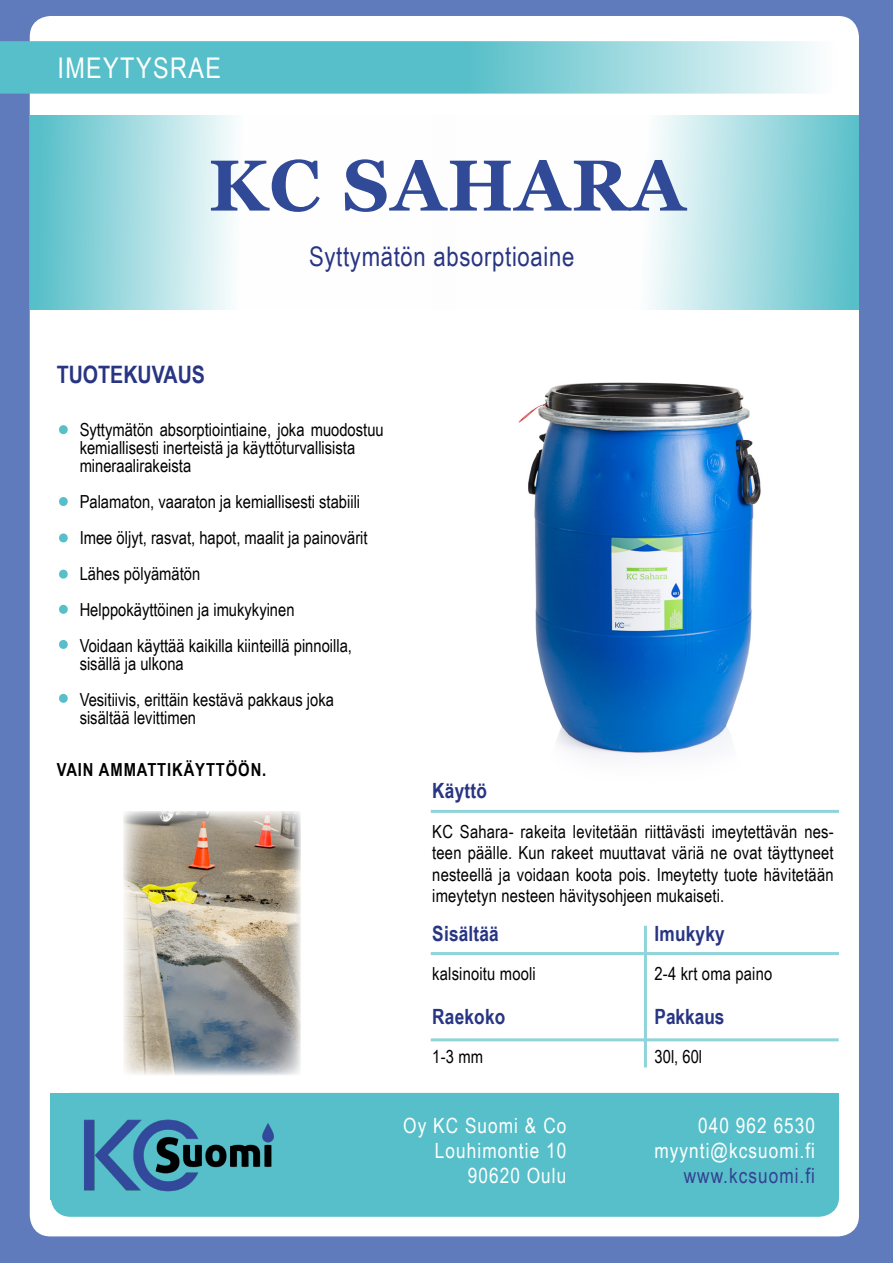
<style>
.page{position:relative;width:893px;height:1263px;background:#5f7bbc}
.page>*{position:absolute;margin:0;border:0;box-sizing:border-box;transform-origin:0 0}
.t1{font:78px/108.3px "Minion Pro";color:#57bfc9}
.t2{font:700 72px "Georgia";letter-spacing:.025em;color:#314a98}
.t3{font:28.5px "Arial Narrow";letter-spacing:.05em;color:#fff}
.t4{font:27px "Arial Narrow";letter-spacing:.025em;color:#283583}
.t5{font:700 24px "Arial Narrow";color:#283583}
.t6{font:21px/25.2px "Arial Narrow";letter-spacing:.05em;color:#fff;text-align:right}
.t7{font:700 21px "Arial Narrow";letter-spacing:.01em;color:#283583}
.t8{font:21px "Arial Narrow";letter-spacing:.05em;color:#344194}
.t9{font:18px/36px "Arial Narrow";color:#000}
.t10{font:700 18px "Arial Narrow";letter-spacing:.05em;color:#000}
</style>
<div class="page">
<div style="left:30px;top:16px;width:829px;height:1220px;background:#fff;border-radius:21px"></div>
<svg style="left:650px;top:116px;width:209px;height:194px;background:#a6dde2"></svg>
<svg style="left:30px;top:116px;width:203px;height:194px;background:#a3dbe1"></svg>
<svg style="left:0;top:41px;width:815px;height:53px;background:#79ccd3"></svg>
<div style="left:51px;top:1093px;width:788px;height:124px;background:#57bfc9;border-radius:20px"></div>
<div style="left:51px;top:1093px;width:788px;height:106px;background:#57bfc9"></div>
<img style="left:84px;top:1119px;width:190px;height:73px">
<img style="left:518px;top:382px;width:243px;height:375px">
<img style="left:123px;top:811px;width:178px;height:264px">
<hr style="left:644px;top:926px;width:3px;height:141px;background:#57bfc9">
<hr style="left:647px;top:952px;width:192px;height:3px;background:#57bfc9">
<hr style="left:647px;top:1038px;width:192px;height:3px;background:#57bfc9">
<hr style="left:431px;top:952px;width:213px;height:3px;background:#57bfc9">
<hr style="left:431px;top:1038px;width:213px;height:3px;background:#57bfc9">
<hr style="left:431px;top:810px;width:408px;height:3px;background:#57bfc9">
<h3 class="t3" style="left:57px;top:47px;width:165px">IMEYTYSRAE</h3>
<h2 class="t2" style="left:209px;top:131px;width:478px">KC SAHARA</h2>
<h3 class="t4" style="left:309px;top:236px;width:267px">Syttymätön absorptioaine</h3>
<h3 class="t5" style="left:57px;top:356px;width:150px">TUOTEKUVAUS</h3>
<h1 class="t1" style="left:54px;top:354px;width:19px">. .</h1>
<h1 class="t1" style="left:54px;top:426px;width:19px">.</h1>
<h1 class="t1" style="left:54px;top:499px;width:19px">.</h1>
<h1 class="t1" style="left:54px;top:570px;width:19px;line-height:71.4px">.. .</h1>
<p class="t9" style="left:80px;top:420px;width:306px;line-height:18px">Syttymätön absorptiointiaine, joka muodostuu kemiallisesti inerteistä ja käyttöturvallisista mineraalirakeista</p>
<p class="t9" style="left:80px;top:483px;width:289px">Palamaton, vaaraton ja kemiallisesti stabiili Imee öljyt, rasvat, hapot, maalit ja painovärit Lähes pölyämätön<br>Helppokäyttöinen ja imukykyinen<br>Voidaan käyttää kaikilla kiinteillä pinnoilla,</p>
<p class="t9" style="left:80px;top:645px;width:256px">sisällä ja ulkona<br>Vesitiivis, erittäin kestävä pakkaus joka</p>
<p class="t9" style="left:80px;top:699px;width:118px">sisältää levittimen</p>
<p class="t10" style="left:57px;top:755px;width:211px">VAIN AMMATTIKÄYTTÖÖN.</p>
<p class="t7" style="left:432px;top:775px;width:56px">Käyttö</p>
<p class="t9" style="left:432px;top:820px;width:403px;line-height:21.6px;text-align:justify">KC Sahara- rakeita levitetään riittävästi imeytettävän nes&shy;teen päälle. Kun rakeet muuttavat väriä ne ovat täyttyneet nesteellä ja voidaan koota pois. Imeytetty tuote hävitetään imeytetyn nesteen hävitysohjeen mukaiseti.</p>
<p class="t7" style="left:432px;top:917px;width:68px">Sisältää</p>
<p class="t9" style="left:432px;top:955px;width:105px">kalsinoitu mooli</p>
<p class="t7" style="left:432px;top:1000px;width:75px">Raekoko</p>
<p class="t9" style="left:432px;top:1038px;width:52px">1-3 mm</p>
<p class="t7" style="left:655px;top:917px;width:72px">Imukyky</p>
<p class="t9" style="left:655px;top:955px;width:119px">2-4 krt oma paino</p>
<p class="t7" style="left:655px;top:1000px;width:71px">Pakkaus</p>
<p class="t9" style="left:655px;top:1038px;width:49px">30l, 60l</p>
<p class="t6" style="left:403px;top:1112px;width:165px">Oy KC Suomi &amp; Co<br>Louhimontie 10<br>90620 Oulu</p>
<p class="t6" style="left:654px;top:1112px;width:162px">040 962 6530 myynti@kcsuomi.fi</p>
<p class="t8" style="left:684px;top:1160px;width:133px">www.kcsuomi.fi</p>
</div>
